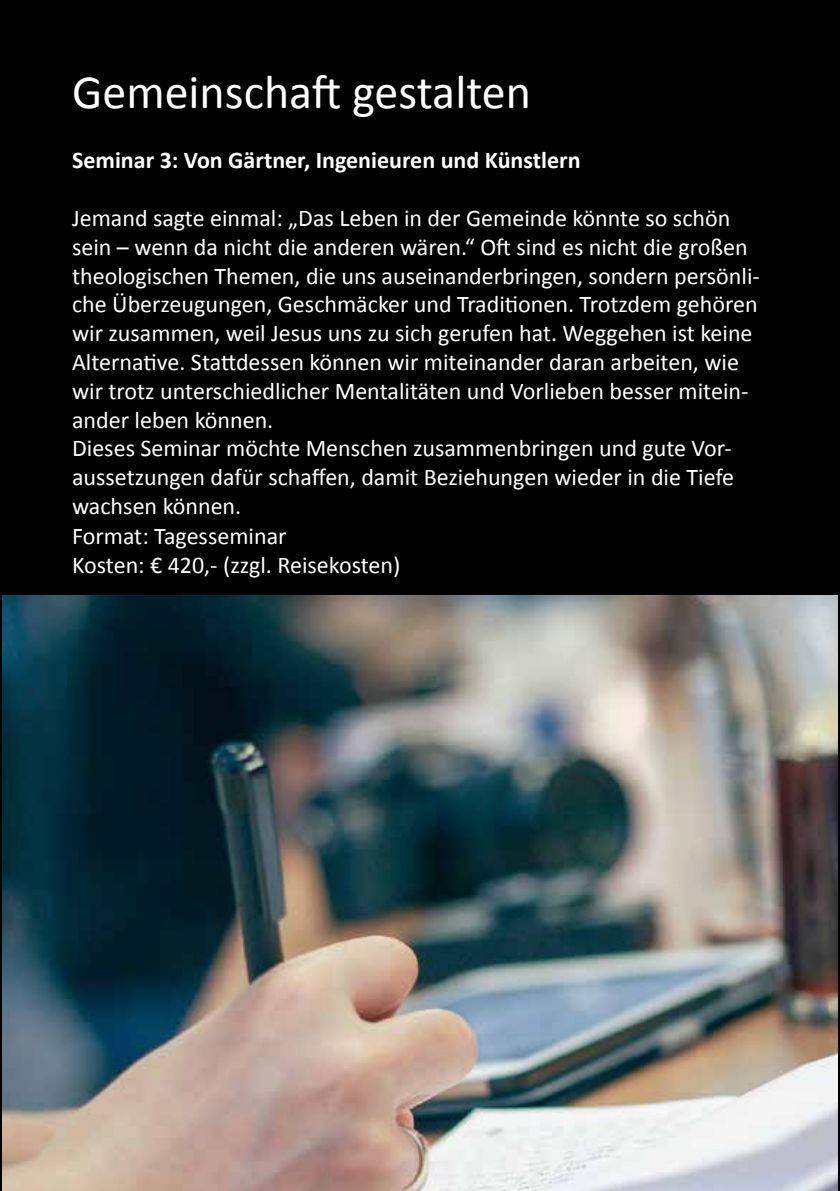
<style>
.page{position:relative;width:840px;height:1191px;background:#fff}
.page>*{position:absolute;margin:0;border:0;box-sizing:border-box;transform-origin:0 0}
.t1{font:48px "Calibri";color:#fff}
.t2{font:24px/29px "Calibri";color:#fff}
.t3{font:700 24px "Calibri";color:#fff}
</style>
<div class="page">
<img style="left:0;top:0;width:837px;height:1191px">
<svg style="left:837px;top:0;width:2px;height:1191px;background:#222121"></svg>
<h1 class="t1" style="left:72px;top:62px;width:460px">Gemeinschaft gestalten</h1>
<p class="t3" style="left:72px;top:145px;width:509px">Seminar 3: Von Gärtner, Ingenieuren und Künstlern</p>
<p class="t2" style="left:72px;top:203px;width:689px">Jemand sagte einmal: „Das Leben in der Gemeinde könnte so schön sein – wenn da nicht die anderen wären.“ Oft sind es nicht die großen theologischen Themen, die uns auseinanderbringen, sondern persönli&shy;che Überzeugungen, Geschmäcker und Traditionen. Trotzdem gehören wir zusammen, weil Jesus uns zu sich gerufen hat. Weggehen ist keine Alternative. Stattdessen können wir miteinander daran arbeiten, wie wir trotz unterschiedlicher Mentalitäten und Vorlieben besser mitein&shy;ander leben können.<br>Dieses Seminar möchte Menschen zusammenbringen und gute Vor&shy;aussetzungen dafür schaffen, damit Beziehungen wieder in die Tiefe wachsen können.<br>Format: Tagesseminar<br>Kosten: € 420,- (zzgl. Reisekosten)</p>
</div>
